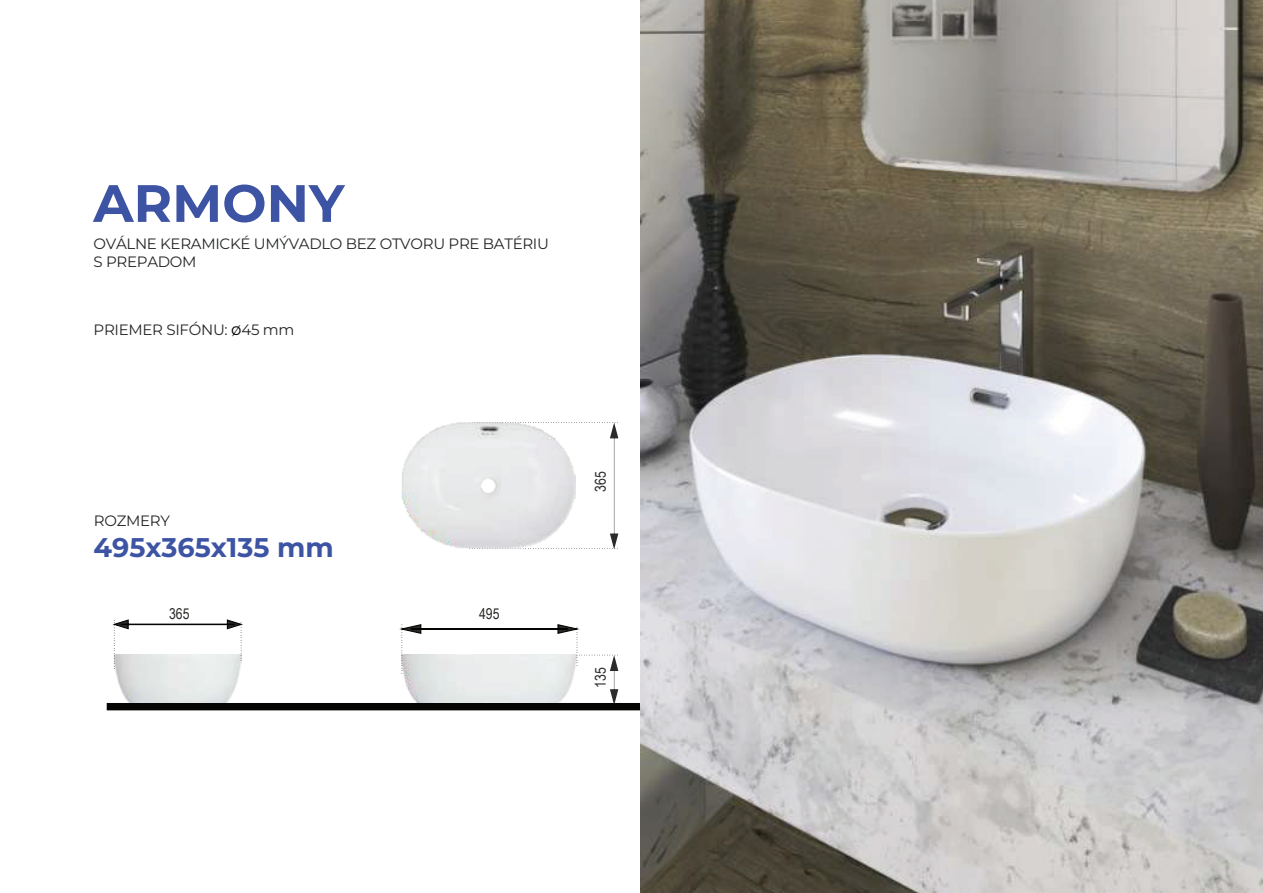
<style>
.page{position:relative;width:1263px;height:893px;background:#fff}
.page>*{position:absolute;margin:0;border:0;box-sizing:border-box;transform-origin:0 0}
.t1{font:100 52.5px "Montserrat";color:#3d54a4}
.t2{font:100 27px "Montserrat";color:#3d54a4}
.t3{font:100 15px/18px "Montserrat";letter-spacing:-.02em;color:#262727}
.t4{font:15px "Arial Narrow";color:#2a2a28}
.s1{font-size:16.5px;color:#050504}
</style>
<div class="page">
<svg style="left:576px;top:422px;width:42px;height:127px"></svg>
<div style="left:107px;top:703px;width:549px;height:7px;background:#050504"></div>
<img style="left:401px;top:422px;width:175px;height:127px">
<img style="left:115px;top:669px;width:126px;height:34px">
<img style="left:641px;top:0;width:622px;height:893px">
<svg style="left:112px;top:619px;width:131px;height:50px"></svg>
<svg style="left:397px;top:624px;width:221px;height:81px"></svg>
<h1 class="t1" style="left:93px;top:168px;width:253px">ARMONY</h1>
<p class="t3" style="left:94px;top:234px;width:457px">OVÁLNE KERAMICKÉ UMÝVADLO BEZ OTVORU PRE BATÉRIU<br>S PREPADOM</p>
<p class="t3" style="left:94px;top:320px;width:202px">PRIEMER SIFÓNU: <span class="s1">ø</span>45 mm</p>
<p class="t3" style="left:94px;top:511px;width:78px">ROZMERY</p>
<h2 class="t2" style="left:94px;top:530px;width:242px">495x365x135 mm</h2>
<p class="t4" style="left:169px;top:602px;width:22px">365</p>
<p class="t4" style="left:479px;top:602px;width:22px">495</p>
<p class="t4" style="left:589px;top:492px;width:22px;rotate:-90deg">365</p>
<p class="t4" style="left:589px;top:688px;width:22px;rotate:-90deg">135</p>
</div>
